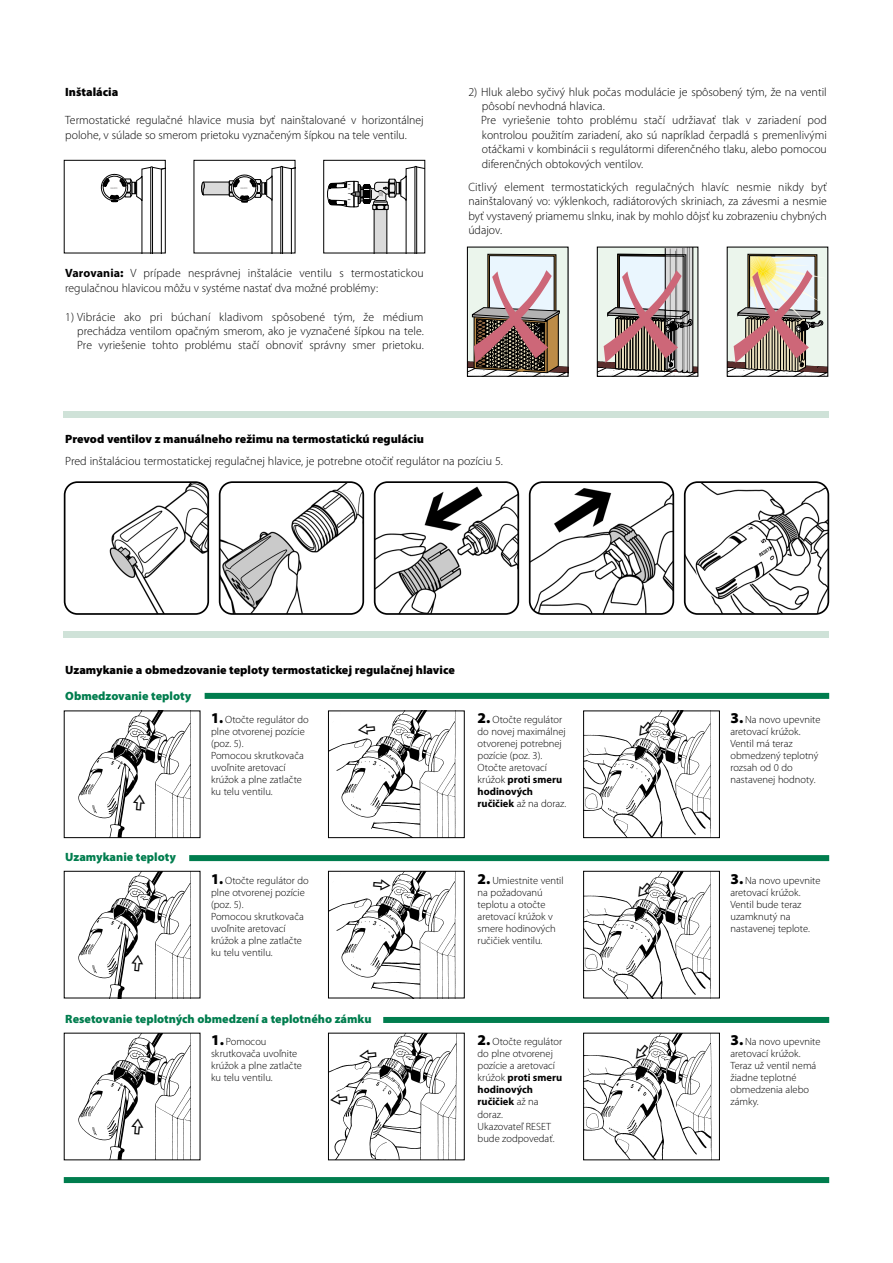
<style>
.page{position:relative;width:893px;height:1263px;background:#fff}
.page>*{position:absolute;margin:0;border:0;box-sizing:border-box;transform-origin:0 0}
.Normale{font:300 12px/14.4px "Myriad Pro";color:#000}
.Normale-2{font:900 12px "Myriad Pro";color:#000}
.Normale-3{font:900 12px "Myriad Pro";color:#007d4e}
.Normale-4{font:300 10.5px/12px "Myriad Pro";color:#000}
.t1{font:700 3.15px "VAG Rounded";color:#000;scale:.7 1}
.t2{font:700 3.15px "VAG Rounded";color:#000;scale:.9 1}
.t3{font:700 3.15px "VAG Rounded";color:#000;scale:.5 1}
.t4{font:800 condensed 2.25px "Futura";color:#b3b2b2}
.s1{font-weight:700}
.s2{font-weight:900}
.s3{font-weight:900;font-size:15px}
</style>
<div class="page">
<div style="left:64px;top:411px;width:765px;height:6px;background:#cfe2d8"></div>
<div style="left:64px;top:631px;width:765px;height:6px;background:#cfe2d8"></div>
<img style="left:685px;top:484px;width:143px;height:130px">
<div style="left:684px;top:481px;width:145px;height:134px;border:2px solid #000;border-radius:13px"></div>
<div style="left:383px;top:1017px;width:446px;height:6px;background:#007d4e"></div>
<div style="left:64px;top:1177px;width:765px;height:6px;background:#007d4e"></div>
<img style="left:78px;top:712px;width:113px;height:124px">
<img style="left:330px;top:712px;width:126px;height:124px">
<div style="left:328px;top:710px;width:137px;height:128px;border:1px solid #000"></div>
<img style="left:585px;top:712px;width:126px;height:124px">
<div style="left:583px;top:710px;width:137px;height:128px;border:1px solid #000"></div>
<div style="left:205px;top:693px;width:624px;height:6px;background:#007d4e"></div>
<img style="left:330px;top:873px;width:126px;height:123px">
<div style="left:328px;top:871px;width:137px;height:127px;border:1px solid #000"></div>
<img style="left:78px;top:873px;width:113px;height:123px">
<img style="left:585px;top:873px;width:126px;height:123px">
<div style="left:583px;top:871px;width:137px;height:127px;border:1px solid #000"></div>
<div style="left:189px;top:855px;width:640px;height:6px;background:#007d4e"></div>
<img style="left:78px;top:1035px;width:113px;height:123px">
<img style="left:330px;top:1035px;width:127px;height:123px">
<div style="left:328px;top:1033px;width:137px;height:127px;border:1px solid #000"></div>
<img style="left:585px;top:1035px;width:127px;height:123px">
<div style="left:583px;top:1033px;width:137px;height:127px;border:1px solid #000"></div>
<img style="left:65px;top:484px;width:143px;height:130px">
<div style="left:64px;top:481px;width:145px;height:134px;border:2px solid #000;border-radius:13px"></div>
<img style="left:220px;top:484px;width:143px;height:130px">
<div style="left:219px;top:481px;width:145px;height:134px;border:2px solid #000;border-radius:13px"></div>
<img style="left:375px;top:484px;width:143px;height:130px">
<div style="left:374px;top:481px;width:145px;height:134px;border:2px solid #000;border-radius:13px"></div>
<img style="left:530px;top:484px;width:143px;height:130px">
<div style="left:529px;top:481px;width:145px;height:134px;border:2px solid #000;border-radius:13px"></div>
<svg style="left:100px;top:167px;width:64px;height:84px"></svg>
<div style="left:64px;top:160px;width:102px;height:93px;border:1px solid #000"></div>
<div style="left:323px;top:160px;width:102px;height:93px;border:1px solid #000"></div>
<svg style="left:201px;top:166px;width:92px;height:85px"></svg>
<svg style="left:469px;top:249px;width:98px;height:126px;background:#aea09c"></svg>
<div style="left:467px;top:247px;width:102px;height:130px;border:1px solid #000"></div>
<svg style="left:729px;top:249px;width:97px;height:126px;background:#c2b4a9"></svg>
<svg style="left:599px;top:249px;width:97px;height:126px;background:#b1a5a4"></svg>
<div style="left:597px;top:247px;width:101px;height:130px;border:1px solid #000"></div>
<svg style="left:326px;top:166px;width:99px;height:87px"></svg>
<svg style="left:129px;top:794px;width:20px;height:18px"></svg>
<svg style="left:358px;top:720px;width:19px;height:18px"></svg>
<svg style="left:638px;top:722px;width:15px;height:14px"></svg>
<svg style="left:371px;top:875px;width:20px;height:19px"></svg>
<svg style="left:637px;top:882px;width:15px;height:14px"></svg>
<svg style="left:128px;top:954px;width:19px;height:19px"></svg>
<svg style="left:635px;top:1044px;width:14px;height:14px"></svg>
<svg style="left:359px;top:1046px;width:20px;height:18px"></svg>
<svg style="left:330px;top:1090px;width:20px;height:18px"></svg>
<svg style="left:128px;top:1118px;width:19px;height:18px"></svg>
<p class="Normale-2" style="left:65px;top:85px;width:55px">Inštalácia</p>
<p class="Normale" style="left:65px;top:113px;width:360px">Termostatické regulačné hlavice musia byť nainštalované v horizontálnej polohe, v súlade so smerom prietoku vyznačeným šípkou na tele ventilu.</p>
<p class="t4" style="left:110px;top:186px;width:9px">CALEFFI</p>
<p class="t4" style="left:240px;top:187px;width:9px">CALEFFI</p>
<p class="t3" style="left:351px;top:184px;width:3px;rotate:90deg">0</p>
<p class="t2" style="left:351px;top:193px;width:3px;rotate:90deg">1</p>
<p class="t1" style="left:351px;top:199px;width:3px;rotate:90deg">2</p>
<p class="Normale" style="left:65px;top:266px;width:360px"><span class="s1">Varovania</span><span class="s2">:</span> V prípade nesprávnej inštalácie ventilu s termostatickou regulačnou hlavicou môžu v systéme nastať dva možné problémy:</p>
<p class="Normale" style="left:65px;top:309px;width:360px;text-align:right">1) Vibrácie ako pri búchaní kladivom spôsobené tým, že médium prechádza ventilom opačným smerom, ako je vyznačené šípkou na tele.</p>
<p class="Normale" style="left:77px;top:338px;width:348px">Pre vyriešenie tohto problému stačí obnoviť správny smer prietoku.</p>
<p class="Normale-2" style="left:65px;top:432px;width:360px">Prevod ventilov z manuálneho režimu na termostatickú reguláciu</p>
<p class="Normale" style="left:482px;top:84px;width:346px;text-indent:-13px">2) Hluk alebo syčivý hluk počas modulácie je spôsobený tým, že na ventil pôsobí nevhodná hlavica.</p>
<p class="Normale" style="left:481px;top:113px;width:347px;text-align:justify">Pre vyriešenie tohto problému stačí udržiavať tlak v zariadení pod kontrolou použitím zariadení, ako sú napríklad čerpadlá s premenlivými otáčkami v kombinácii s regulátormi diferenčného tlaku, alebo pomocou diferenčných obtokových ventilov.</p>
<p class="Normale" style="left:468px;top:180px;width:360px;text-align:justify">Citlivý element termostatických regulačných hlavíc nesmie nikdy byť nainštalovaný vo: výklenkoch, radiátorových skriniach, za závesmi a nesmie byť vystavený priamemu slnku, inak by mohlo dôjsť ku zobrazeniu chybných údajov.</p>
<p class="Normale" style="left:65px;top:454px;width:439px">Pred inštaláciou termostatickej regulačnej hlavice, je potrebne otočiť regulátor na pozíciu 5.</p>
<p class="Normale-2" style="left:65px;top:663px;width:391px">Uzamykanie a obmedzovanie teploty termostatickej regulačnej hlavice</p>
<p class="Normale-3" style="left:65px;top:689px;width:127px">Obmedzovanie teploty</p>
<p class="Normale-4" style="left:211px;top:714px;width:99px"><span class="s3">1.</span> Otočte regulátor do plne otvorenej pozície (poz. 5).</p>
<p class="Normale-4" style="left:211px;top:750px;width:94px">Pomocou skrutkovača uvoľnite aretovací krúžok a plne zatlačte ku telu ventilu.</p>
<p class="Normale-3" style="left:65px;top:850px;width:112px">Uzamykanie teploty</p>
<p class="Normale-4" style="left:211px;top:874px;width:99px"><span class="s3">1.</span> Otočte regulátor do plne otvorenej pozície (poz. 5).</p>
<p class="Normale-4" style="left:211px;top:910px;width:94px">Pomocou skrutkovača uvoľnite aretovací krúžok a plne zatlačte ku telu ventilu.</p>
<p class="Normale-3" style="left:65px;top:1012px;width:308px">Resetovanie teplotných obmedzení a teplotného zámku</p>
<p class="Normale-4" style="left:478px;top:714px;width:90px"><span class="s3">2.</span> Otočte regulátor do novej maximálnej otvorenej potrebnej pozície (poz. 3).<br>Otočte aretovací krúžok <span class="s1">proti smeru hodinových ručičiek</span> až na doraz.</p>
<p class="Normale-4" style="left:730px;top:714px;width:92px"><span class="s3">3.</span> Na novo upevnite aretovací krúžok.</p>
<p class="Normale-4" style="left:730px;top:738px;width:89px">Ventil má teraz obmedzený teplotný rozsah od 0 do nastavenej hodnoty.</p>
<p class="Normale-4" style="left:478px;top:874px;width:88px"><span class="s3">2.</span> Umiestnite ventil na požadovanú teplotu a otočte aretovací krúžok v smere hodinových ručičiek ventilu.</p>
<p class="Normale-4" style="left:730px;top:874px;width:92px"><span class="s3">3.</span> Na novo upevnite aretovací krúžok.</p>
<p class="Normale-4" style="left:730px;top:898px;width:81px">Ventil bude teraz uzamknutý na nastavenej teplote.</p>
<p class="Normale-4" style="left:211px;top:1036px;width:92px"><span class="s3">1.</span> Pomocou skrutkovača uvoľnite krúžok a plne zatlačte ku telu ventilu.</p>
<p class="Normale-4" style="left:478px;top:1036px;width:86px"><span class="s3">2.</span> Otočte regulátor do plne otvorenej pozície a aretovací krúžok <span class="s1">proti smeru hodinových ručičiek</span> až na doraz.</p>
<p class="Normale-4" style="left:478px;top:1120px;width:78px">Ukazovateľ RESET bude zodpovedať.</p>
<p class="Normale-4" style="left:730px;top:1036px;width:92px"><span class="s3">3.</span> Na novo upevnite aretovací krúžok.</p>
<p class="Normale-4" style="left:730px;top:1060px;width:87px">Teraz už ventil nemá žiadne teplotné obmedzenia alebo zámky.</p>
</div>
